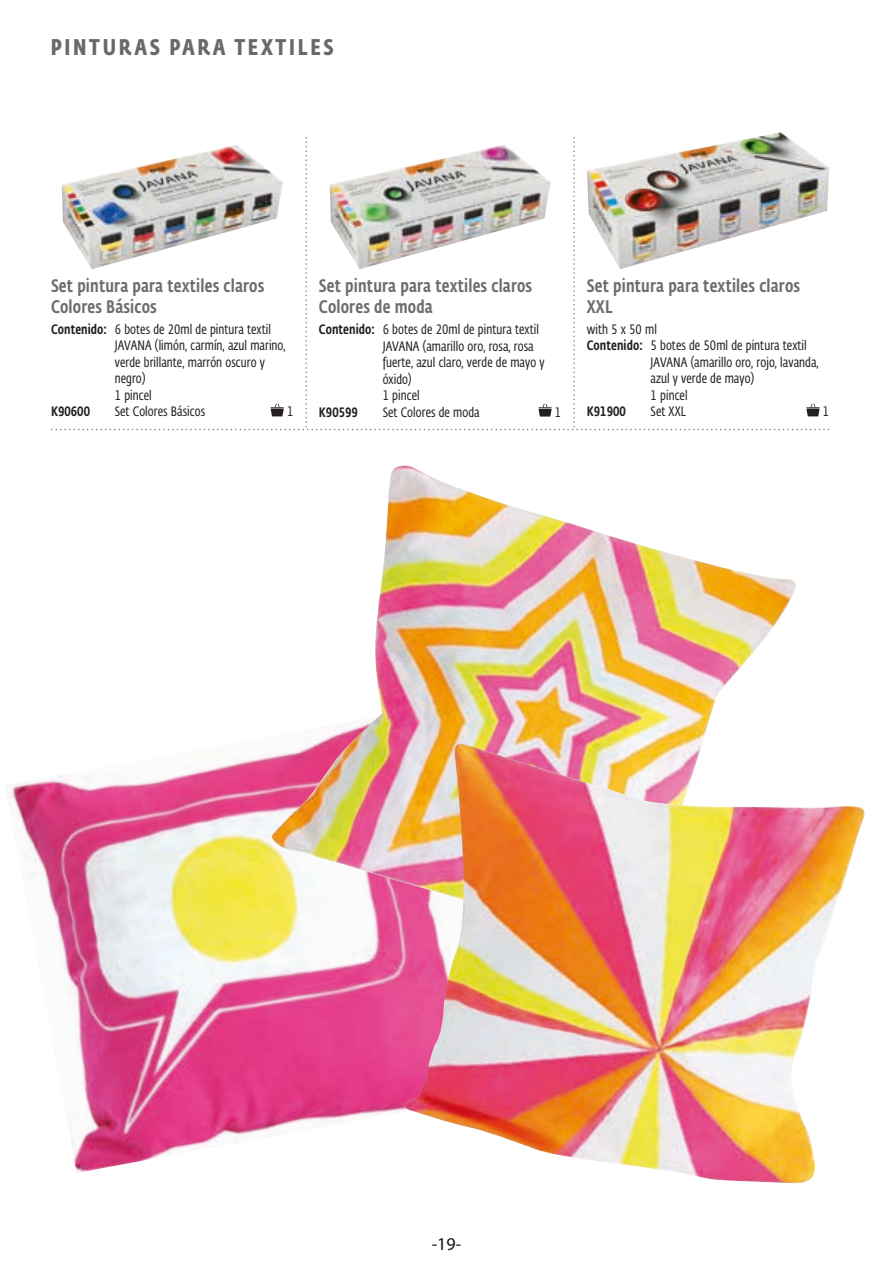
<style>
.page{position:relative;width:893px;height:1263px;background:#fff}
.page>*{position:absolute;margin:0;border:0;box-sizing:border-box;transform-origin:0 0}
.t1{font:700 22.5px "Fedra Sans Cond Std";letter-spacing:.12em;color:#67696a}
.t2{font:500 18px/21px "Fe Sa Cond Std";letter-spacing:.01em;color:#6c6d70}
.t3{font:18px "Myriad Pro";color:#101315}
.t4{font:13.5px/16.5px "Fe Sa Cond Std";letter-spacing:.005em;color:#231f20}
.t5{font:500 13.5px "Fe Sa Cond Std";letter-spacing:.005em;color:#231f20}
.s1{font-weight:500}
</style>
<div class="page">
<img style="left:5px;top:755px;width:395px;height:418px">
<img style="left:269px;top:466px;width:527px;height:494px">
<img style="left:400px;top:744px;width:465px;height:439px">
<svg style="left:51px;top:137px;width:778px;height:293px"></svg>
<h1 class="t1" style="left:51px;top:34px;width:284px">PINTURAS PARA TEXTILES</h1>
<h2 class="t2" style="left:51px;top:276px;width:215px">Set pintura para textiles claros<br>Colores Básicos</h2>
<p class="t4" style="left:115px;top:321px;width:172px;text-indent:-64px"><span class="s1">Contenido:</span> 6 botes de 20ml de pintura textil<br>JAVANA (limón, carmín, azul marino, verde brillante, marrón oscuro y negro)<br>1 pincel</p>
<p class="t5" style="left:51px;top:403px;width:41px">K90600</p>
<p class="t4" style="left:115px;top:404px;width:92px">Set Colores Básicos</p>
<p class="t4" style="left:287px;top:404px;width:8px">1</p>
<h2 class="t2" style="left:319px;top:276px;width:215px">Set pintura para textiles claros<br>Colores de moda</h2>
<p class="t4" style="left:383px;top:321px;width:163px;text-indent:-64px"><span class="s1">Contenido:</span> 6 botes de 20ml de pintura textil<br>JAVANA (amarillo oro, rosa, rosa fuerte, azul claro, verde de mayo y óxido)<br>1 pincel</p>
<p class="t5" style="left:319px;top:404px;width:41px">K90599</p>
<p class="t4" style="left:383px;top:404px;width:98px">Set Colores de moda</p>
<p class="t4" style="left:555px;top:404px;width:8px">1</p>
<h2 class="t2" style="left:587px;top:276px;width:215px">Set pintura para textiles claros<br>XXL</h2>
<p class="t4" style="left:587px;top:321px;width:72px">with 5 x 50 ml</p>
<p class="t4" style="left:587px;top:338px;width:221px"><span class="s1">Contenido:</span> 5 botes de 50ml de pintura textil</p>
<p class="t4" style="left:651px;top:354px;width:170px">JAVANA (amarillo oro, rojo, lavanda,</p>
<p class="t4" style="left:651px;top:371px;width:105px">azul y verde de mayo)</p>
<p class="t4" style="left:651px;top:387px;width:39px">1 pincel</p>
<p class="t5" style="left:587px;top:403px;width:41px">K91900</p>
<p class="t4" style="left:651px;top:404px;width:37px">Set XXL</p>
<p class="t4" style="left:823px;top:404px;width:8px">1</p>
<h2 class="t3" style="left:432px;top:1233px;width:31px">-19-</h2>
</div>
